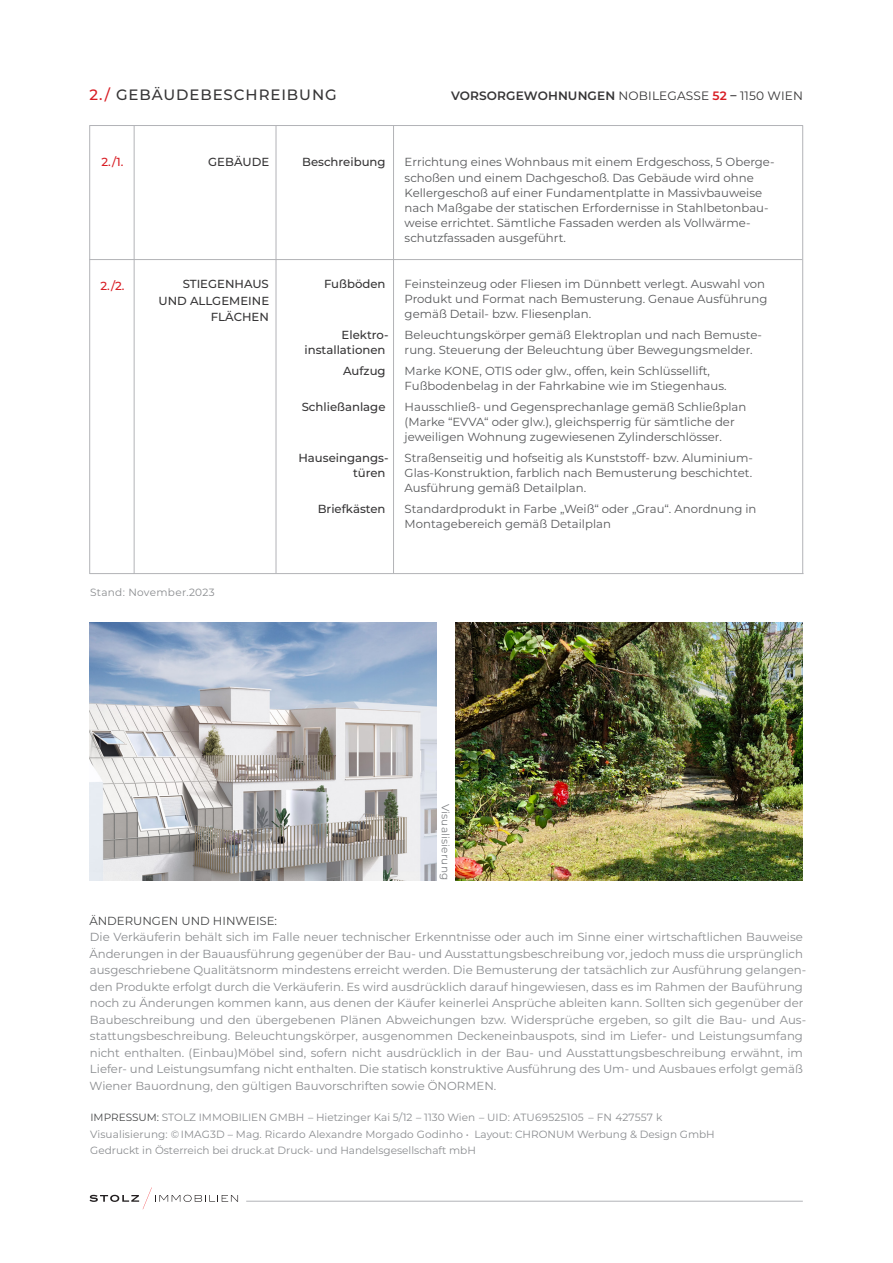
<style>
.page{position:relative;width:893px;height:1263px;background:#fff}
.page>*{position:absolute;margin:0;border:0;box-sizing:border-box;transform-origin:0 0}
.t1{font:500 15px "Montserrat";letter-spacing:.06em;color:#363536}
.t2{font:12.15px "Montserrat";letter-spacing:.01em;color:#363536}
.t3{font:11.7px/16.5px "Montserrat";color:#8a8c8f}
.t4{font:11.7px/15.1px "Montserrat";color:#57585a}
.t5{font:500 11.7px/16.5px "Montserrat";color:#363536;text-align:right}
.t6{font:11.7px "Montserrat";color:#454647}
.t7{font:500 11.7px "Montserrat";color:#d81c23}
.t8{font:10.5px "Montserrat";color:#8a8c8f}
.t9{font:10.5px "Montserrat";letter-spacing:.03em;color:#8a8c8f}
.t10{font:10.5px "Montserrat";letter-spacing:.02em;color:#808285}
.s1{color:#d81c23}
.s2{font-weight:600}
.s3{font-weight:600;color:#d81c23}
.s4{color:#454647}
</style>
<div class="page">
<hr style="left:90px;top:573px;width:713px;height:1px;background:#b2b3b7">
<hr style="left:393px;top:125px;width:1px;height:448px;background:#b2b3b7">
<hr style="left:276px;top:125px;width:1px;height:448px;background:#b2b3b7">
<hr style="left:134px;top:125px;width:1px;height:449px;background:#b2b3b7">
<hr style="left:802px;top:125px;width:1px;height:449px;background:#b2b3b7">
<hr style="left:89px;top:125px;width:1px;height:449px;background:#b2b3b7">
<hr style="left:89px;top:259px;width:713px;height:1px;background:#b2b3b7">
<hr style="left:90px;top:125px;width:713px;height:1px;background:#b2b3b7">
<svg style="left:90px;top:1187px;width:148px;height:22px"></svg>
<hr style="left:246px;top:1201px;width:557px;height:1px;background:#b2b3b7">
<img style="left:455px;top:622px;width:347px;height:258px">
<img style="left:90px;top:622px;width:347px;height:258px">
<p class="t1" style="left:90px;top:84px;width:249px"><span class="s1">2./</span> GEBÄUDEBESCHREIBUNG</p>
<p class="t2" style="left:451px;top:87px;width:353px"><span class="s2">VORSORGEWOHNUNGEN</span> NOBILEGASSE <span class="s3">52</span> <span class="s2">–</span> 1150 WIEN</p>
<p class="t7" style="left:101px;top:154px;width:24px">2./1.</p>
<p class="t7" style="left:100px;top:278px;width:26px">2./2.</p>
<p class="t5" style="left:208px;top:153px;width:62px">GEBÄUDE</p>
<p class="t4" style="left:405px;top:154px;width:371px">Errichtung eines Wohnbaus mit einem Erdgeschoss, 5 Oberge&shy;schoßen und einem Dachgeschoß. Das Gebäude wird ohne</p>
<p class="t4" style="left:405px;top:185px;width:365px">Kellergeschoß auf einer Fundamentplatte in Massivbauweise nach Maßgabe der statischen Erfordernisse in Stahlbetonbau&shy;weise errichtet. Sämtliche Fassaden werden als Vollwärme&shy;schutzfassaden ausgeführt.</p>
<p class="t5" style="left:324px;top:275px;width:63px">Fußböden</p>
<p class="t5" style="left:302px;top:153px;width:85px">Beschreibung</p>
<p class="t4" style="left:405px;top:276px;width:364px">Feinsteinzeug oder Fliesen im Dünnbett verlegt. Auswahl von<br>Produkt und Format nach Bemusterung. Genaue Ausführung gemäß Detail- bzw. Fliesenplan.</p>
<p class="t4" style="left:405px;top:327px;width:359px">Beleuchtungskörper gemäß Elektroplan und nach Bemuste&shy;rung. Steuerung der Beleuchtung über Bewegungsmelder.</p>
<p class="t4" style="left:405px;top:363px;width:323px">Marke KONE, OTIS oder glw., offen, kein Schlüssellift,<br>Fußbodenbelag in der Fahrkabine wie im Stiegenhaus.</p>
<p class="t4" style="left:405px;top:398px;width:343px">Hausschließ- und Gegensprechanlage gemäß Schließplan (Marke “EVVA“ oder glw.), gleichsperrig für sämtliche der jeweiligen Wohnung zugewiesenen Zylinderschlösser.</p>
<p class="t4" style="left:405px;top:449px;width:350px;text-align:justify">Straßenseitig und hofseitig als Kunststoff- bzw. Aluminium-Glas-Konstruktion, farblich nach Bemusterung beschichtet.<br>Ausführung gemäß Detailplan.</p>
<p class="t4" style="left:405px;top:500px;width:353px">Standardprodukt in Farbe „Weiß“ oder „Grau“. Anordnung in<br>Montagebereich gemäß Detailplan</p>
<p class="t5" style="left:158px;top:275px;width:112px">STIEGENHAUS<br>UND ALLGEMEINE</p>
<p class="t5" style="left:211px;top:308px;width:60px">FLÄCHEN</p>
<p class="t5" style="left:342px;top:326px;width:48px">Elektro-</p>
<p class="t5" style="left:304px;top:341px;width:83px">installationen</p>
<p class="t5" style="left:343px;top:362px;width:44px">Aufzug</p>
<p class="t5" style="left:302px;top:398px;width:85px">Schließanlage</p>
<p class="t5" style="left:298px;top:449px;width:92px;line-height:15.1px">Hauseingangs&shy;türen</p>
<p class="t5" style="left:318px;top:500px;width:69px">Briefkästen</p>
<p class="t9" style="left:90px;top:585px;width:126px">Stand: November.2023</p>
<p class="t10" style="left:453px;top:804px;width:78px;rotate:90deg">Visualisierung</p>
<p class="t6" style="left:89px;top:912px;width:189px">ÄNDERUNGEN UND HINWEISE:</p>
<p class="t3" style="left:89px;top:928px;width:718px">Die Verkäuferin behält sich im Falle neuer technischer Erkenntnisse oder auch im Sinne einer wirtschaftlichen Bauweise Änderungen in der Bauausführung gegenüber der Bau- und Ausstattungsbeschreibung vor, jedoch muss die ursprünglich ausgeschriebene Qualitätsnorm mindestens erreicht werden. Die Bemusterung der tatsächlich zur Ausführung gelangen&shy;den Produkte erfolgt durch die Verkäuferin. Es wird ausdrücklich darauf hingewiesen, dass es im Rahmen der Bauführung noch zu Änderungen kommen kann, aus denen der Käufer keinerlei Ansprüche ableiten kann. Sollten sich gegenüber der Baubeschreibung und den übergebenen Plänen Abweichungen bzw. Widersprüche ergeben, so gilt die Bau- und Aus&shy;stattungsbeschreibung. Beleuchtungskörper, ausgenommen Deckeneinbauspots, sind im Liefer- und Leistungsumfang nicht enthalten. (Einbau)Möbel sind, sofern nicht ausdrücklich in der Bau- und Ausstattungsbeschreibung erwähnt, im Liefer- und Leistungsumfang nicht enthalten. Die statisch konstruktive Ausführung des Um- und Ausbaues erfolgt gemäß Wiener Bauordnung, den gültigen Bauvorschriften sowie ÖNORMEN.</p>
<p class="t8" style="left:90px;top:1110px;width:574px"><span class="s4">IMPRESSUM:</span> STOLZ IMMOBILIEN GMBH – Hietzinger Kai 5/12 – 1130 Wien – UID: ATU69525105 – FN 427557 k</p>
<p class="t8" style="left:90px;top:1127px;width:626px">Visualisierung: © IMAG3D – Mag. Ricardo Alexandre Morgado Godinho • Layout: CHRONUM Werbung &amp; Design GmbH</p>
<p class="t8" style="left:90px;top:1143px;width:387px">Gedruckt in Österreich bei druck.at Druck- und Handelsgesellschaft mbH</p>
</div>
